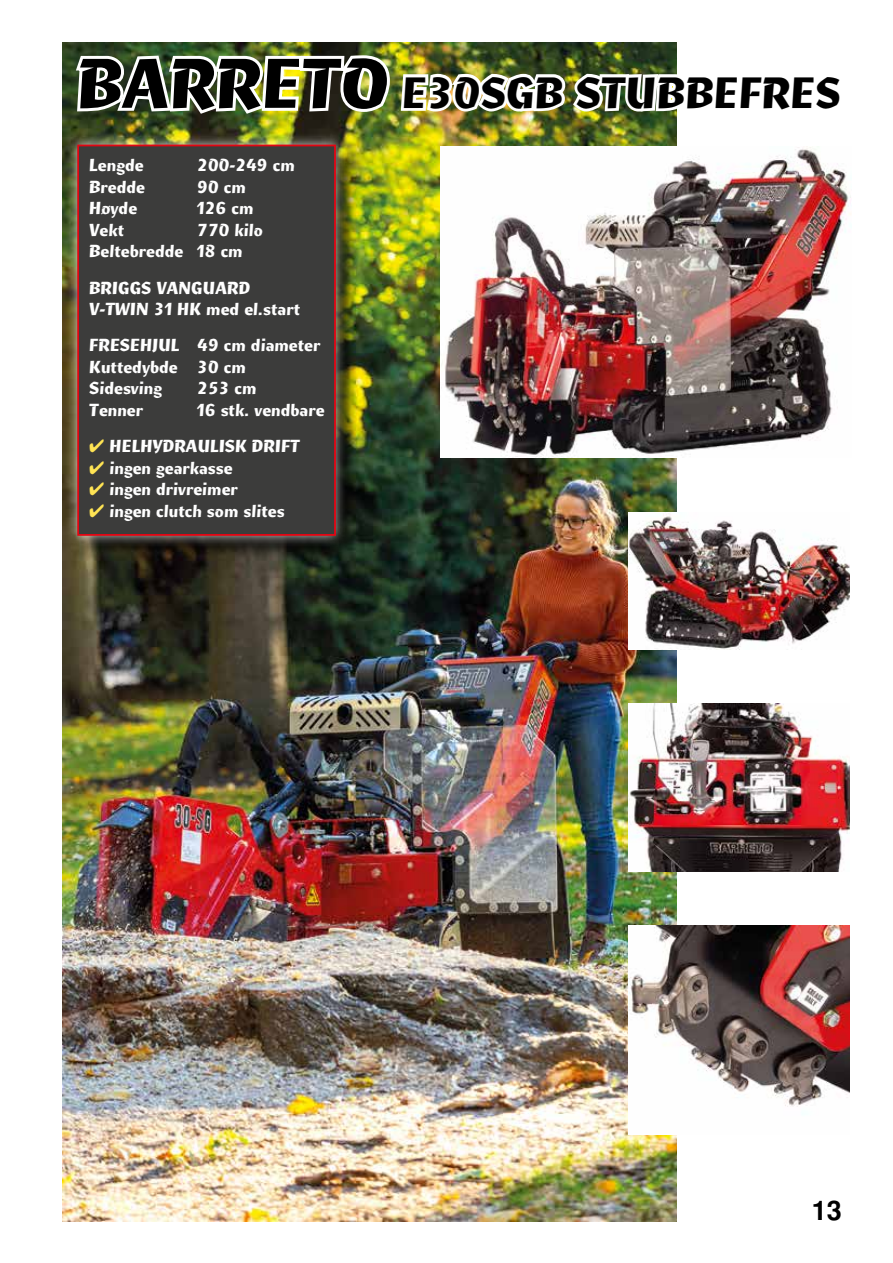
<style>
.page{position:relative;width:893px;height:1263px;background:#fff}
.page>*{position:absolute;margin:0;border:0;box-sizing:border-box;transform-origin:0 0}
.t1{font:700 45px "Cg Ritmo";color:#000}
.t2{font:700 27px "Helvetica";color:#000}
.t3{font:700 18px/21.6px "Cg Ritmo";color:#fff}
.s1{font-size:72px}
.s2{color:#ffe454}
</style>
<div class="page">
<img style="left:62px;top:43px;width:614px;height:1178px">
<img style="left:72px;top:48px;width:605px;height:176px">
<div style="left:80px;top:147px;width:278px;height:412px;background:#000;opacity:.75"></div>
<div style="left:66px;top:133px;width:282px;height:414px;background:#fff;opacity:.75"></div>
<div style="left:77px;top:145px;width:259px;height:391px;background:#3c3c3b;border:2px solid #e30613"></div>
<img style="left:440px;top:147px;width:411px;height:311px">
<img style="left:628px;top:926px;width:221px;height:208px">
<img style="left:628px;top:704px;width:221px;height:167px">
<img style="left:629px;top:512px;width:220px;height:137px">
<h1 class="t1" style="left:77px;top:66px;width:765px"><span class="s1">BARRETO</span> E30SGB STUBBEFRES</h1>
<p class="t3" style="left:89px;top:154px;width:56px">Lengde</p>
<p class="t3" style="left:197px;top:154px;width:99px">200-249 cm</p>
<p class="t3" style="left:89px;top:176px;width:57px">Bredde</p>
<p class="t3" style="left:197px;top:176px;width:50px">90 cm</p>
<p class="t3" style="left:89px;top:198px;width:49px">Høyde</p>
<p class="t3" style="left:197px;top:198px;width:58px">126 cm</p>
<p class="t3" style="left:89px;top:219px;width:36px">Vekt</p>
<p class="t3" style="left:89px;top:219px;width:175px;text-indent:108px">770 kilo<br>Beltebredde 18 cm</p>
<p class="t3" style="left:89px;top:277px;width:212px">BRIGGS VANGUARD<br>V-TWIN 31 HK med el.start</p>
<p class="t3" style="left:89px;top:334px;width:232px">FRESEHJUL 49 cm diameter<br>Kuttedybde 30 cm<br>Sidesving</p>
<p class="t3" style="left:197px;top:378px;width:61px">253 cm</p>
<p class="t3" style="left:89px;top:399px;width:55px">Tenner</p>
<p class="t3" style="left:197px;top:399px;width:129px">16 stk. vendbare</p>
<p class="t3" style="left:89px;top:435px;width:212px"><span class="s2">✔</span> HELHYDRAULISK DRIFT</p>
<p class="t3" style="left:89px;top:457px;width:145px"><span class="s2">✔</span> ingen gearkasse</p>
<p class="t3" style="left:89px;top:478px;width:150px"><span class="s2">✔</span> ingen drivreimer</p>
<p class="t3" style="left:89px;top:500px;width:197px"><span class="s2">✔</span> ingen clutch som slites</p>
<h2 class="t2" style="left:812px;top:1195px;width:32px">13</h2>
</div>
